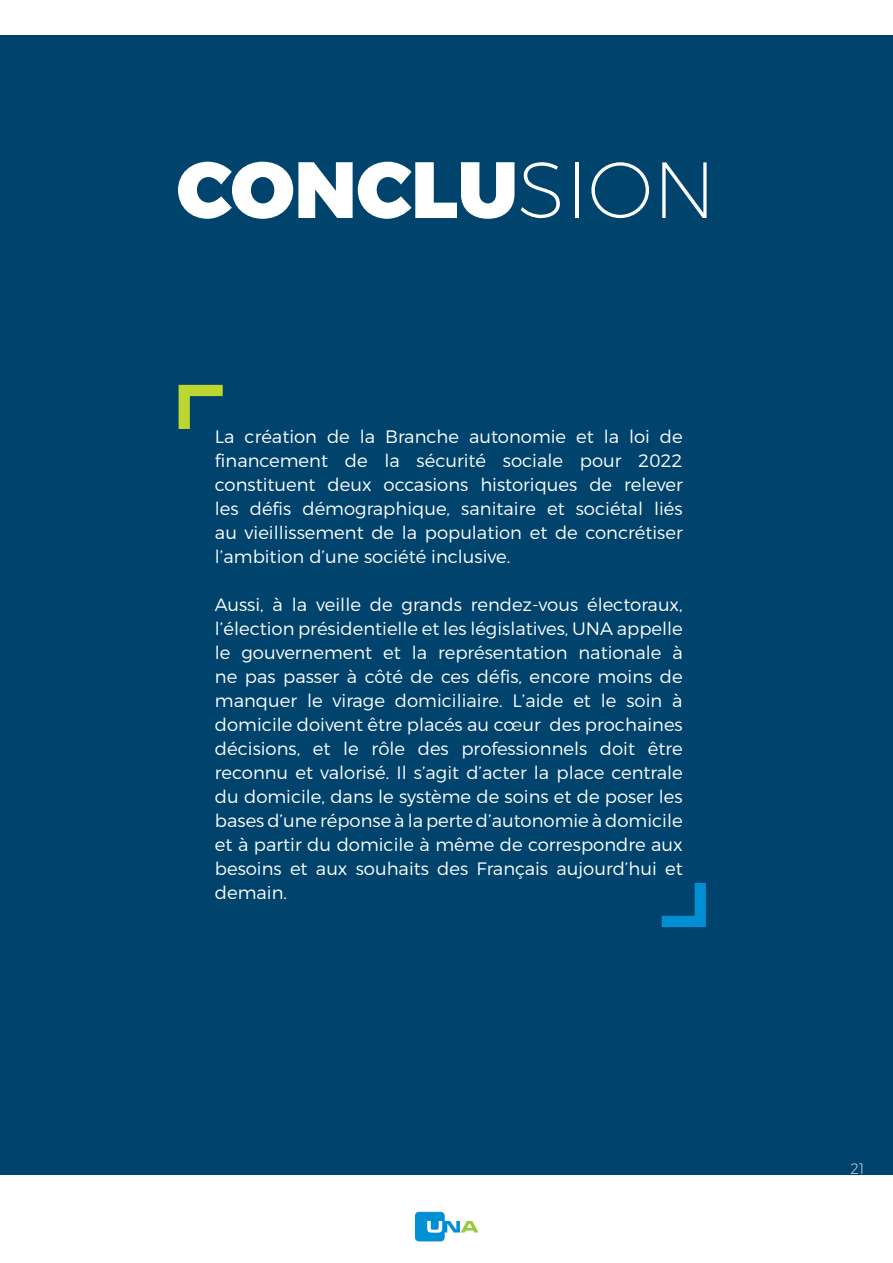
<style>
.page{position:relative;width:893px;height:1263px;background:#fff}
.page>*{position:absolute;margin:0;border:0;box-sizing:border-box;transform-origin:0 0}
.t1{font:900 79.5px "Montserrat";color:#fff}
.t2{font:300 18px/24px "Montserrat";color:#fff;text-align:justify}
.t3{font:200 15px "Montserrat";color:#fff}
.s1{font-weight:200}
</style>
<div class="page">
<div style="left:0;top:35px;width:893px;height:1140px;background:#00446d"></div>
<div style="left:415px;top:1212px;width:29px;height:29px;background:#008fd5;border-radius:3px"></div>
<div style="left:415px;top:1212px;width:29px;height:29px;border:1px solid #008fd5;border-radius:3px"></div>
<svg style="left:427px;top:1221px;width:51px;height:12px"></svg>
<svg style="left:178px;top:384px;width:45px;height:45px"></svg>
<svg style="left:661px;top:883px;width:45px;height:44px"></svg>
<p class="t1" style="left:177px;top:140px;width:541px">CONCLU<span class="s1">SION</span></p>
<p class="t2" style="left:215px;top:424px;width:469px">La création de la Branche autonomie et la loi de financement de la sécurité sociale pour 2022 constituent deux occasions historiques de relever les défis démographique, sanitaire et sociétal liés au vieillissement de la population et de concrétiser l’ambition d’une société inclusive.</p>
<p class="t2" style="left:215px;top:592px;width:469px">Aussi, à la veille de grands rendez-vous électoraux, l’élection présidentielle et les législatives, UNA appelle le gouvernement et la représentation nationale à ne pas passer à côté de ces défis, encore moins de manquer le virage domiciliaire. L’aide et le soin à domicile doivent être placés au cœur des prochaines décisions, et le rôle des professionnels doit être reconnu et valorisé. Il s’agit d’acter la place centrale du domicile, dans le système de soins et de poser les bases d’une réponse à la perte d’autonomie à domicile et à partir du domicile à même de correspondre aux besoins et aux souhaits des Français aujourd’hui et demain.</p>
<p class="t3" style="left:850px;top:1159px;width:15px">21</p>
</div>
